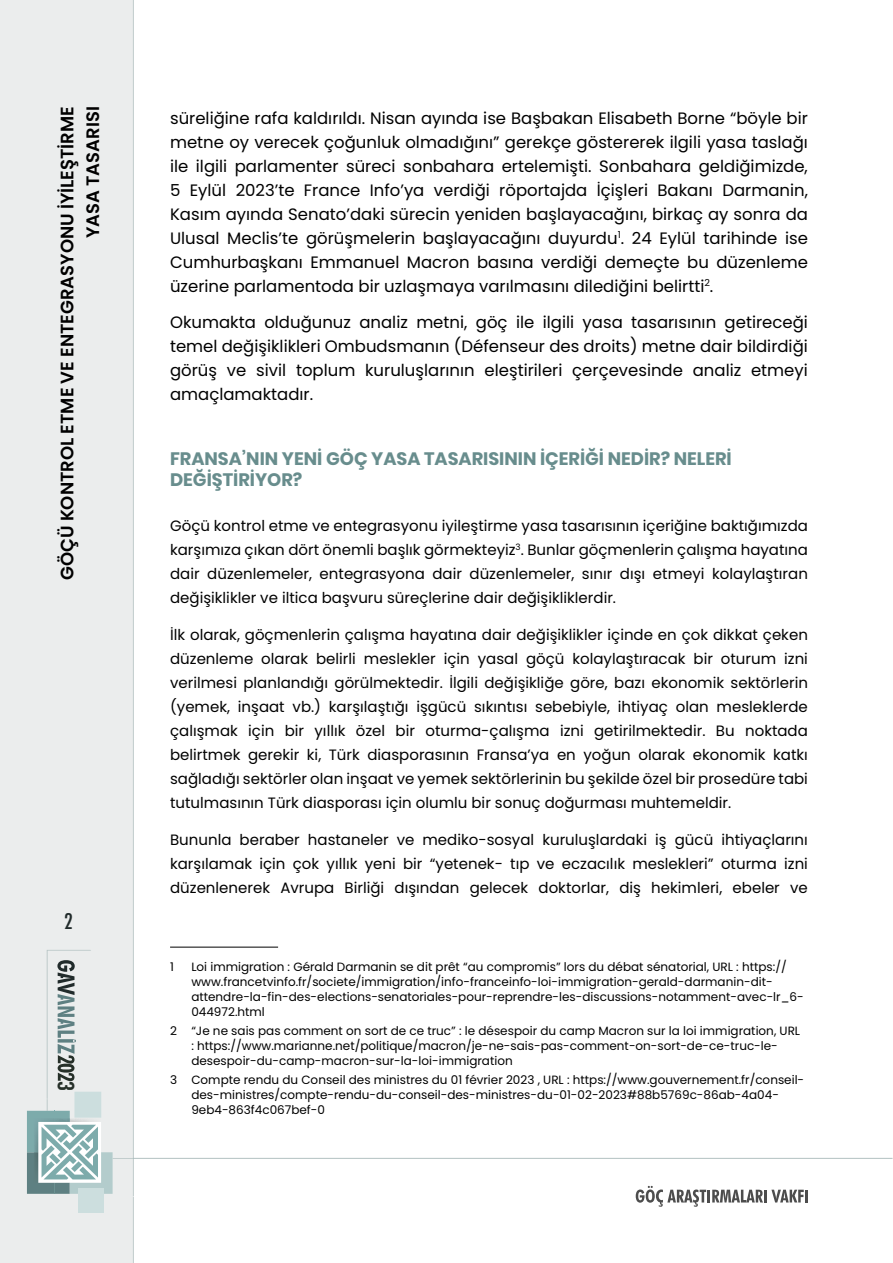
<style>
.page{position:relative;width:893px;height:1263px;background:#fff}
.page>*{position:absolute;margin:0;border:0;box-sizing:border-box;transform-origin:0 0}
.t1{font:700 23.25px "DIN Condensed";color:#263029;scale:1.13 1}
.t2{font:500 condensed 21px "Futura";color:#212b2b}
.t3{font:700 18px/21.6px "Poppins";color:#688d8d}
.t4{font:600 18px/25.5px "Poppins";color:#000;text-align:right}
.t5{font:16.5px/24px "Poppins";color:#000;text-align:justify}
.t6{font:15px/24px "Poppins";color:#000;text-align:justify}
.t7{font:12px/15px "Poppins";color:#000}
</style>
<div class="page">
<div style="left:0;top:0;width:134px;height:1263px;background:#ebeded"></div>
<div style="left:27px;top:1152px;width:43px;height:42px;background:#5e8082"></div>
<div style="left:70px;top:1152px;width:43px;height:42px;background:#b3cccc"></div>
<div style="left:78px;top:1188px;width:25px;height:24px;background:#ccdede"></div>
<div style="left:27px;top:1111px;width:43px;height:41px;background:#7dabab"></div>
<img style="left:34px;top:1152px;width:4px;height:18px">
<svg style="left:38px;top:1122px;width:63px;height:61px"></svg>
<div style="left:74px;top:1092px;width:27px;height:26px;background:#ccdede"></div>
<svg style="left:42px;top:1125px;width:56px;height:69px"></svg>
<hr style="left:133px;top:1197px;width:1px;height:66px;background:#b3c2c2">
<hr style="left:133px;top:0;width:1px;height:1196px;background:#b3c2c2">
<svg style="left:113px;top:1158px;width:20px;height:1px"></svg>
<svg style="left:636px;top:1186px;width:172px;height:21px"></svg>
<hr style="left:133px;top:1158px;width:759px;height:1px;background:#b3c2c2">
<svg style="left:47px;top:950px;width:44px;height:168px"></svg>
<hr style="left:170px;top:947px;width:108px;height:1px;background:#000">
<p class="t4" style="left:55px;top:580px;width:475px;rotate:-90deg">GÖÇÜ KONTROL ETME VE ENTEGRASYONU İYILEŞTIRME<br>YASA TASARISI</p>
<h2 class="t2" style="left:64px;top:907px;width:10px">2</h2>
<h1 class="t1" style="left:82px;top:1081px;width:10px;rotate:90deg">3</h1>
<p class="t5" style="left:170px;top:106px;width:639px">süreliğine rafa kaldırıldı. Nisan ayında ise Başbakan Elisabeth Borne “böyle bir metne oy verecek çoğunluk olmadığını” gerekçe göstererek ilgili yasa taslağı ile ilgili parlamenter süreci sonbahara ertelemişti. Sonbahara geldiğimizde, 5 Eylül 2023’te France Info’ya verdiği röportajda İçişleri Bakanı Darmanin, Kasım ayında Senato’daki sürecin yeniden başlayacağını, birkaç ay sonra da Ulusal Meclis’te görüşmelerin başlayacağını duyurdu<sup>1</sup>. 24 Eylül tarihinde ise Cumhurbaşkanı Emmanuel Macron basına verdiği demeçte bu düzenleme üzerine parlamentoda bir uzlaşmaya varılmasını dilediğini belirtti<sup>2</sup>.</p>
<p class="t5" style="left:170px;top:311px;width:639px">Okumakta olduğunuz analiz metni, göç ile ilgili yasa tasarısının getireceği temel değişiklikleri Ombudsmanın (Défenseur des droits) metne dair bildirdiği görüş ve sivil toplum kuruluşlarının eleştirileri çerçevesinde analiz etmeyi amaçlamaktadır.</p>
<p class="t3" style="left:170px;top:447px;width:561px">FRANSA’NIN YENI GÖÇ YASA TASARISININ IÇERIĞI NEDIR? NELERI<br>DEĞIŞTIRIYOR?</p>
<p class="t6" style="left:170px;top:514px;width:639px">Göçü kontrol etme ve entegrasyonu iyileştirme yasa tasarısının içeriğine baktığımızda karşımıza çıkan dört önemli başlık görmekteyiz<sup>3</sup>. Bunlar göçmenlerin çalışma hayatına dair düzenlemeler, entegrasyona dair düzenlemeler, sınır dışı etmeyi kolaylaştıran değişiklikler ve iltica başvuru süreçlerine dair değişikliklerdir.</p>
<p class="t6" style="left:170px;top:623px;width:639px">İlk olarak, göçmenlerin çalışma hayatına dair değişiklikler içinde en çok dikkat çeken düzenleme olarak belirli meslekler için yasal göçü kolaylaştıracak bir oturum izni verilmesi planlandığı görülmektedir. İlgili değişikliğe göre, bazı ekonomik sektörlerin (yemek, inşaat vb.) karşılaştığı işgücü sıkıntısı sebebiyle, ihtiyaç olan mesleklerde çalışmak için bir yıllık özel bir oturma-çalışma izni getirilmektedir. Bu noktada belirtmek gerekir ki, Türk diasporasının Fransa’ya en yoğun olarak ekonomik katkı sağladığı sektörler olan inşaat ve yemek sektörlerinin bu şekilde özel bir prosedüre tabi tutulmasının Türk diasporası için olumlu bir sonuç doğurması muhtemeldir.</p>
<p class="t6" style="left:170px;top:828px;width:639px">Bununla beraber hastaneler ve mediko-sosyal kuruluşlardaki iş gücü ihtiyaçlarını karşılamak için çok yıllık yeni bir “yetenek- tıp ve eczacılık meslekleri” oturma izni düzenlenerek Avrupa Birliği dışından gelecek doktorlar, diş hekimleri, ebeler ve</p>
<p class="t7" style="left:170px;top:959px;width:5px">1</p>
<p class="t7" style="left:191px;top:959px;width:614px">Loi immigration : Gérald Darmanin se dit prêt “au compromis” lors du débat sénatorial, URL : https:// www.francetvinfo.fr/societe/immigration/info-franceinfo-loi-immigration-gerald-darmanin-dit&shy;attendre-la-fin-des-elections-senatoriales-pour-reprendre-les-discussions-notamment-avec-lr_6- 044972.html</p>
<p class="t7" style="left:191px;top:1023px;width:610px;text-indent:-21px">2 “Je ne sais pas comment on sort de ce truc” : le désespoir du camp Macron sur la loi immigration, URL : https://www.marianne.net/politique/macron/je-ne-sais-pas-comment-on-sort-de-ce-truc-le&shy;desespoir-du-camp-macron-sur-la-loi-immigration</p>
<p class="t7" style="left:191px;top:1072px;width:614px;text-indent:-21px">3 Compte rendu du Conseil des ministres du 01 février 2023 , URL : https://www.gouvernement.fr/conseil&shy;des-ministres/compte-rendu-du-conseil-des-ministres-du-01-02-2023#88b5769c-86ab-4a04-<br>9eb4-863f4c067bef-0</p>
</div>
